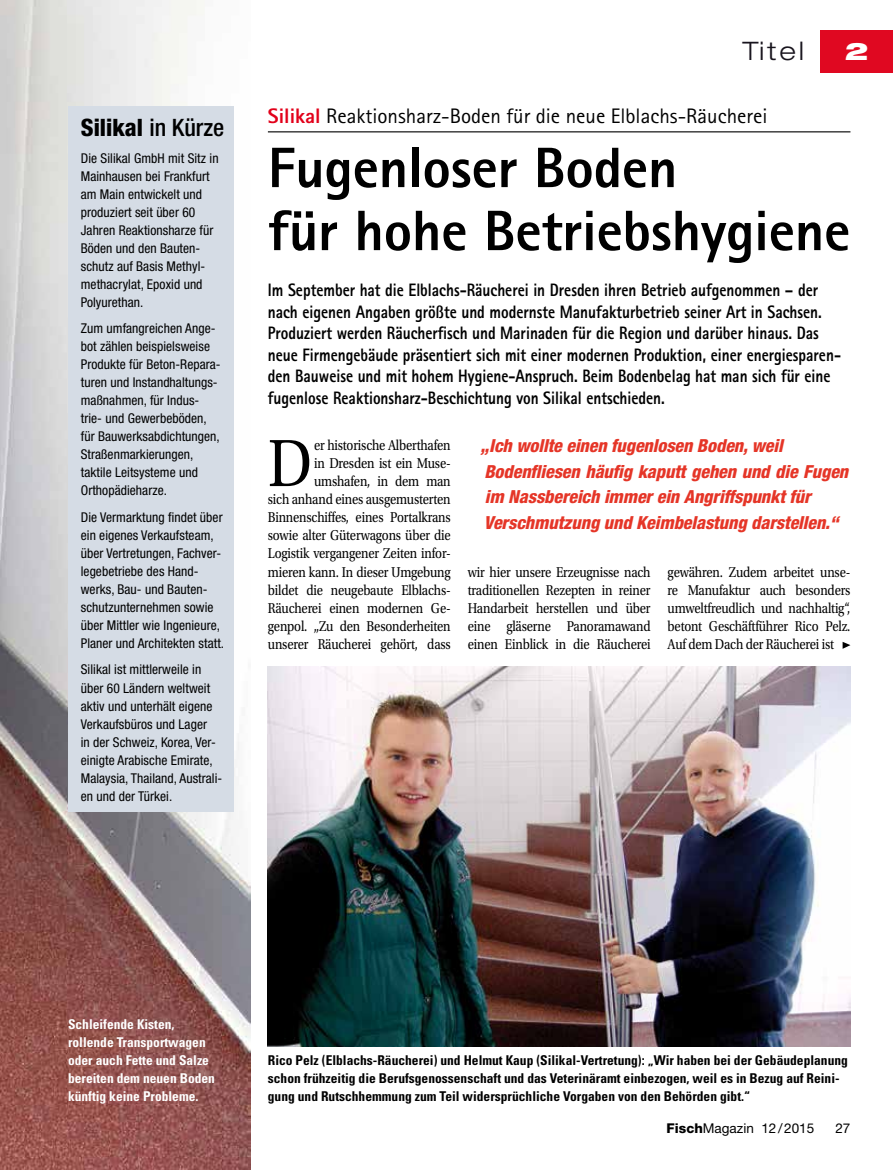
<style>
.page{position:relative;width:893px;height:1170px;background:#fff}
.page>*{position:absolute;margin:0;border:0;box-sizing:border-box;transform-origin:0 0}
.t1{font:70.35px "Utopia Std";color:#000;scale:.85 1}
.t2{font:800 57px/63px "AT Rotis Sans Serif";letter-spacing:-.005em;color:#000}
.t3{font:300 expanded 25.5px "Helvetica Neue LT Std";letter-spacing:.12em;color:#18141d}
.t4{font:800 condensed 24px "Helvetica Neue LT Std";color:#000}
.t5{font:900 expanded 24px "Helvetica Neue LT Std";color:#fff}
.t6{font:21px "AT Rotis Sans Serif";color:#000}
.t7{font:800 18px/21.6px "AT Rotis Sans Serif";color:#000;scale:.85 1}
.t8{font:italic 800 condensed 18px/25.5px "Helvetica Neue LT Std";letter-spacing:-.005em;color:#e53527}
.t9{font:15px/18px "Utopia Std";letter-spacing:-.015em;color:#000;text-align:justify;scale:.85 1}
.t10{font:condensed 13.5px/18px "Helvetica Neue LT Std";letter-spacing:.005em;color:#000}
.t11{font:700 condensed 13.5px/18.1px "Univers LT Std";color:#000}
.t12{font:700 condensed 13.5px/18.1px "Univers LT Std";color:#fff}
.t13{font:13.5px "Helvetica Neue LT Std";color:#000}
.s1{font-weight:500}
.s2{font-weight:800;color:#e2001a}
.s3{font-weight:800}
</style>
<div class="page">
<img style="left:0;top:1px;width:251px;height:1168px">
<div style="left:821px;top:30px;width:71px;height:42px;background:#e00821"></div>
<img style="left:268px;top:666px;width:582px;height:380px">
<hr style="left:268px;top:131px;width:582px;height:1px;background:#000">
<div style="left:68px;top:106px;width:166px;height:705px;background:#d5dce5"></div>
<svg style="left:843px;top:642px;width:7px;height:6px"></svg>
<h3 class="t4" style="left:81px;top:113px;width:145px">Silikal <span class="s1">in Kürze</span></h3>
<p class="t10" style="left:81px;top:149px;width:139px">Die Silikal GmbH mit Sitz in<br>Mainhausen bei Frankfurt am Main entwickelt und produziert seit über 60<br>Jahren Reaktionsharze für<br>Böden und den Bauten&shy;schutz auf Basis Methyl&shy;methacrylat, Epoxid und<br>Polyurethan.</p>
<p class="t10" style="left:81px;top:319px;width:141px">Zum umfangreichen Ange&shy;bot zählen beispielsweise<br>Produkte für Beton-Repara&shy;turen und Instandhaltungs&shy;maßnahmen, für Indus&shy;trie- und Gewerbeböden, für Bauwerksabdichtungen,<br>Straßenmarkierungen, taktile Leitsysteme und<br>Orthopädieharze.</p>
<p class="t10" style="left:81px;top:508px;width:145px">Die Vermarktung findet über ein eigenes Verkaufsteam, über Vertretungen, Fachver&shy;legebetriebe des Hand&shy;werks, Bau- und Bauten&shy;schutzunternehmen sowie über Mittler wie Ingenieure,<br>Planer und Architekten statt.</p>
<p class="t10" style="left:81px;top:660px;width:143px">Silikal ist mittlerweile in über 60 Ländern weltweit aktiv und unterhält eigene<br>Verkaufsbüros und Lager<br>in der Schweiz, Korea, Ver&shy;einigte Arabische Emirate,<br>Malaysia, Thailand, Australi&shy;en und der Türkei.</p>
<h3 class="t3" style="left:742px;top:36px;width:63px">Titel</h3>
<h3 class="t5" style="left:845px;top:35px;width:25px">2</h3>
<h3 class="t6" style="left:268px;top:103px;width:501px"><span class="s2">Silikal</span> Reaktionsharz-Boden für die neue Elblachs-Räucherei</h3>
<h2 class="t2" style="left:268px;top:135px;width:584px">Fugenloser Boden<br>für hohe Betriebshygiene</h2>
<p class="t7" style="left:268px;top:279px;width:676px">Im September hat die Elblachs-Räucherei in Dresden ihren Betrieb aufgenommen – der nach eigenen Angaben größte und modernste Manufakturbetrieb seiner Art in Sachsen.<br>Produziert werden Räucherfisch und Marinaden für die Region und darüber hinaus. Das neue Firmengebäude präsentiert sich mit einer modernen Produktion, einer energiesparen&shy;den Bauweise und mit hohem Hygiene-Anspruch. Beim Bodenbelag hat man sich für eine fugenlose Reaktionsharz-Beschichtung von Silikal entschieden.</p>
<p class="t9" style="left:268px;top:436px;width:217px;text-align:right">er historische Alberthafen<br>in Dresden ist ein Muse&shy;umshafen, in dem man<br>sich anhand eines ausgemusterten<br>Binnenschiffes, eines Portalkrans sowie alter Güterwagons über die<br>Logistik vergangener Zeiten infor&shy;mieren kann. In dieser Umgebung bildet die neugebaute Elblachs-<br>Räucherei einen modernen Ge&shy;genpol. „Zu den Besonderheiten unserer Räucherei gehört, dass</p>
<h1 class="t1" style="left:268px;top:425px;width:53px">D</h1>
<h3 class="t8" style="left:481px;top:433px;width:369px">„Ich wollte einen fugenlosen Boden, weil<br>Boden fliesen häufig kaputt gehen und die Fugen im Nassbereich immer ein Angriffspunkt für Verschmutzung und Keimbelastung darstellen.“</h3>
<p class="t9" style="left:468px;top:563px;width:217px">wir hier unsere Erzeugnisse nach traditionellen Rezepten in reiner Handarbeit herstellen und über eine gläserne Panoramawand einen Einblick in die Räucherei</p>
<p class="t9" style="left:668px;top:563px;width:217px">gewähren. Zudem arbeitet unse&shy;re Manufaktur auch besonders umweltfreudlich und nachhaltig“, betont Geschäftführer Rico Pelz.<br>Auf dem Dach der Räucherei ist</p>
<p class="t12" style="left:68px;top:1014px;width:148px">Schleifende Kisten, rollende Transportwagen oder auch Fette und Salze bereiten dem neuen Boden künftig keine Probleme.</p>
<p class="t11" style="left:268px;top:1050px;width:582px">Rico Pelz (Elblachs-Räucherei) und Helmut Kaup (Silikal-Vertretung): „Wir haben bei der Gebäudeplanung schon frühzeitig die Berufsgenossenschaft und das Veterinäramt einbezogen, weil es in Bezug auf Reini&shy;gung und Rutschhemmung zum Teil widersprüchliche Vorgaben von den Behörden gibt.“</p>
<p class="t13" style="left:667px;top:1119px;width:149px"><span class="s3">Fisch</span>Magazin 12 / 2015</p>
<p class="t13" style="left:835px;top:1119px;width:17px">27</p>
</div>
